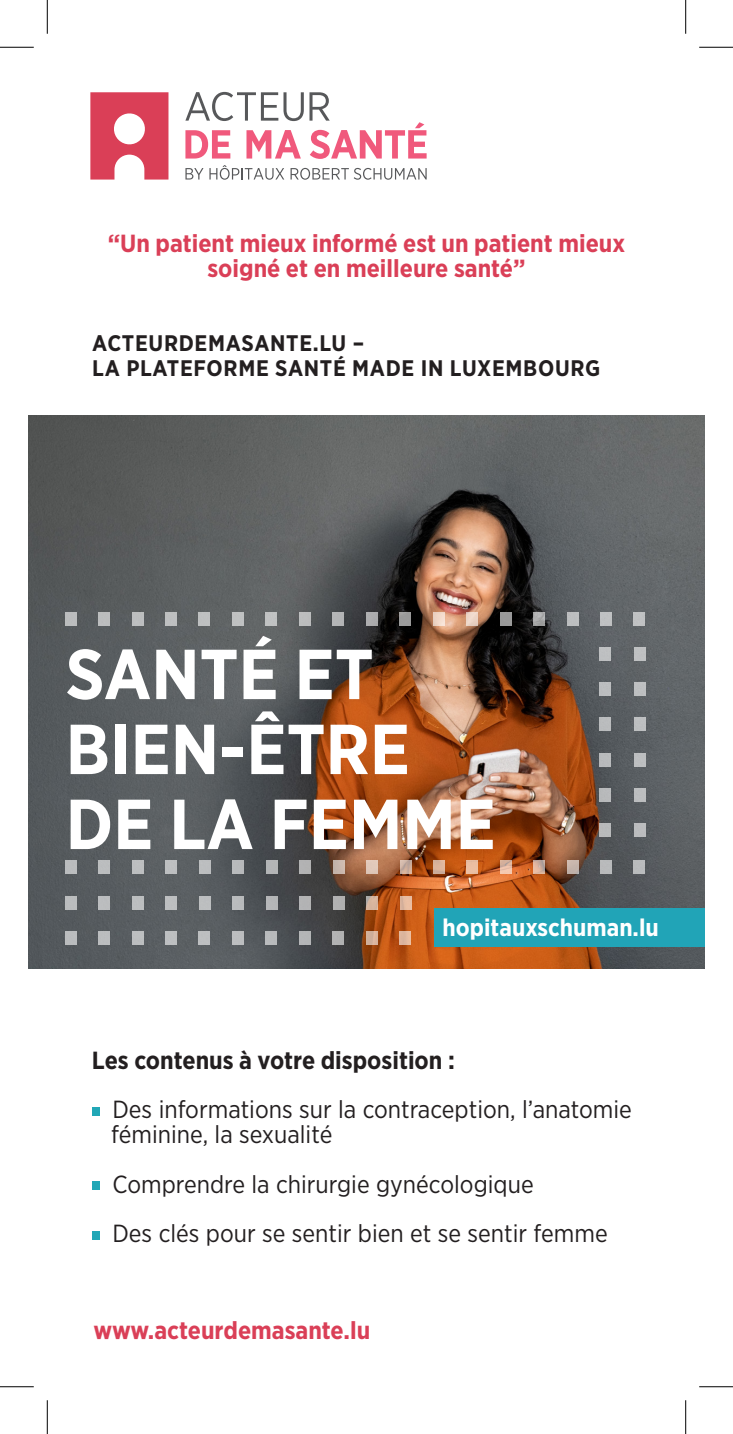
<style>
.page{position:relative;width:733px;height:1434px;background:#fff}
.page>*{position:absolute;margin:0;border:0;box-sizing:border-box;transform-origin:0 0}
._01_Headline_1{font:700 70.65px "Gotham Narrow";color:#fff}
._03_body_bullets{font:24.75px "Gotham Narrow";color:#231f20}
._04_website_acteurdemasante{font:700 24.75px "Gotham Narrow";color:#da3f57}
._03_body_bullets-2{font:700 24.75px "Gotham Narrow";color:#231f20}
._04_website_acteurdemasante-2{font:700 24.3px "Gotham Narrow";color:#fff}
._00_Slogan{font:700 22.5px "Gotham Narrow";letter-spacing:.03em;color:#231f20}
</style>
<div class="page">
<div style="left:92px;top:1107px;width:7px;height:9px;background:#21a7b6"></div>
<div style="left:92px;top:1182px;width:7px;height:8px;background:#21a7b6"></div>
<div style="left:92px;top:1231px;width:7px;height:9px;background:#21a7b6"></div>
<svg style="left:90px;top:92px;width:78px;height:88px"></svg>
<svg style="left:185px;top:168px;width:18px;height:12px"></svg>
<svg style="left:209px;top:165px;width:75px;height:15px"></svg>
<svg style="left:290px;top:168px;width:136px;height:12px"></svg>
<svg style="left:185px;top:92px;width:241px;height:67px"></svg>
<img style="left:28px;top:415px;width:676px;height:553px">
<div style="left:232px;top:931px;width:12px;height:13px;background:#bcbebf"></div>
<div style="left:332px;top:931px;width:12px;height:13px;background:#b2b2b2"></div>
<div style="left:98px;top:931px;width:12px;height:13px;background:#bbbdbf"></div>
<div style="left:265px;top:931px;width:12px;height:13px;background:#b9babc"></div>
<div style="left:198px;top:931px;width:12px;height:13px;background:#bdbfc0"></div>
<div style="left:65px;top:931px;width:11px;height:13px;background:#babcbe"></div>
<div style="left:132px;top:931px;width:11px;height:13px;background:#bcbec0"></div>
<div style="left:299px;top:931px;width:11px;height:13px;background:#b4b5b7"></div>
<div style="left:399px;top:931px;width:12px;height:13px;background:#deb69e"></div>
<svg style="left:366px;top:931px;width:11px;height:13px"></svg>
<div style="left:434px;top:908px;width:270px;height:39px;background:#21a4b7"></div>
<div style="left:165px;top:931px;width:12px;height:13px;background:#bdbfc0"></div>
<div style="left:499px;top:613px;width:12px;height:13px;background:#999"></div>
<svg style="left:499px;top:860px;width:12px;height:13px"></svg>
<svg style="left:533px;top:613px;width:11px;height:13px"></svg>
<svg style="left:533px;top:860px;width:11px;height:13px"></svg>
<div style="left:566px;top:613px;width:12px;height:13px;background:#bcbec0"></div>
<div style="left:566px;top:860px;width:12px;height:13px;background:#c6b4ab"></div>
<div style="left:600px;top:613px;width:11px;height:13px;background:#bfc1c3"></div>
<div style="left:600px;top:860px;width:11px;height:13px;background:#b9babb"></div>
<div style="left:633px;top:613px;width:12px;height:13px;background:#bfc1c3"></div>
<div style="left:633px;top:860px;width:12px;height:13px;background:#b9bbbd"></div>
<div style="left:466px;top:612px;width:11px;height:13px;background:#edd7c9"></div>
<div style="left:466px;top:860px;width:11px;height:13px;background:#ebbfa1"></div>
<div style="left:165px;top:612px;width:12px;height:13px;background:#bebfc0"></div>
<div style="left:232px;top:612px;width:12px;height:13px;background:#bfc1c1"></div>
<div style="left:299px;top:612px;width:11px;height:13px;background:#bcbdbe"></div>
<div style="left:65px;top:612px;width:11px;height:13px;background:#bbbdbd"></div>
<div style="left:98px;top:612px;width:12px;height:13px;background:#bbbdbe"></div>
<div style="left:265px;top:612px;width:12px;height:13px;background:#c1c2c3"></div>
<div style="left:366px;top:612px;width:11px;height:13px;background:#adadae"></div>
<div style="left:399px;top:612px;width:12px;height:13px;background:#999"></div>
<svg style="left:432px;top:612px;width:12px;height:13px"></svg>
<div style="left:132px;top:612px;width:11px;height:13px;background:#bdbebf"></div>
<div style="left:198px;top:612px;width:12px;height:13px;background:#bfc0c1"></div>
<div style="left:332px;top:612px;width:12px;height:13px;background:#b3b5b6"></div>
<div style="left:165px;top:860px;width:12px;height:13px;background:#bdbfc1"></div>
<div style="left:232px;top:860px;width:12px;height:13px;background:#b7b9bb"></div>
<div style="left:299px;top:860px;width:12px;height:13px;background:#b2b2b3"></div>
<div style="left:65px;top:860px;width:12px;height:13px;background:#bbbdbe"></div>
<div style="left:98px;top:860px;width:12px;height:13px;background:#bbbdbf"></div>
<div style="left:266px;top:860px;width:11px;height:13px;background:#b3b5b7"></div>
<div style="left:366px;top:860px;width:12px;height:13px;background:#e1c8b9"></div>
<svg style="left:399px;top:860px;width:12px;height:13px"></svg>
<svg style="left:433px;top:860px;width:11px;height:13px"></svg>
<div style="left:132px;top:860px;width:12px;height:13px;background:#bdbfc0"></div>
<div style="left:199px;top:860px;width:11px;height:13px;background:#bcbebf"></div>
<div style="left:332px;top:860px;width:12px;height:13px;background:#c7b5ac"></div>
<div style="left:165px;top:896px;width:12px;height:13px;background:#bdbfc0"></div>
<div style="left:232px;top:896px;width:12px;height:13px;background:#b9bbbd"></div>
<div style="left:299px;top:896px;width:12px;height:13px;background:#b3b3b4"></div>
<div style="left:65px;top:896px;width:12px;height:13px;background:#babcbe"></div>
<div style="left:98px;top:896px;width:12px;height:13px;background:#bbbdbf"></div>
<div style="left:266px;top:896px;width:11px;height:13px;background:#b5b6b8"></div>
<svg style="left:366px;top:896px;width:12px;height:13px"></svg>
<svg style="left:399px;top:896px;width:12px;height:13px"></svg>
<div style="left:132px;top:896px;width:12px;height:13px;background:#bcbebf"></div>
<div style="left:199px;top:896px;width:11px;height:13px;background:#bcbebf"></div>
<div style="left:332px;top:896px;width:12px;height:13px;background:#b1b1b1"></div>
<img style="left:54px;top:636px;width:605px;height:207px">
<div style="left:633px;top:682px;width:12px;height:13px;background:#bec0c1"></div>
<div style="left:633px;top:824px;width:12px;height:13px;background:#bbbdbe"></div>
<div style="left:633px;top:753px;width:12px;height:13px;background:#bdbfc0"></div>
<div style="left:633px;top:718px;width:12px;height:13px;background:#bdbfc1"></div>
<div style="left:633px;top:647px;width:12px;height:13px;background:#bfc1c2"></div>
<div style="left:633px;top:788px;width:12px;height:14px;background:#bbbdbf"></div>
<div style="left:599px;top:682px;width:12px;height:13px;background:#bcbebf"></div>
<div style="left:599px;top:824px;width:12px;height:13px;background:#b8b9bb"></div>
<div style="left:599px;top:753px;width:12px;height:13px;background:#b9babc"></div>
<div style="left:599px;top:718px;width:12px;height:13px;background:#babcbd"></div>
<div style="left:599px;top:647px;width:12px;height:13px;background:#bec0c1"></div>
<div style="left:599px;top:788px;width:12px;height:14px;background:#b8b9bb"></div>
<hr style="left:0;top:47px;width:34px;height:1px;background:#000">
<hr style="left:699px;top:47px;width:33px;height:1px;background:#000">
<hr style="left:0;top:1386px;width:34px;height:1px;background:#000">
<hr style="left:699px;top:1386px;width:33px;height:1px;background:#000">
<hr style="left:47px;top:0;width:1px;height:34px;background:#000">
<hr style="left:47px;top:1400px;width:1px;height:34px;background:#000">
<hr style="left:685px;top:0;width:1px;height:34px;background:#000">
<hr style="left:685px;top:1400px;width:1px;height:34px;background:#000">
<p class="_04_website_acteurdemasante" style="left:108px;top:227px;width:518px">“Un patient mieux informé est un patient mieux</p>
<p class="_04_website_acteurdemasante" style="left:207px;top:252px;width:319px">soigné et en meilleure santé”</p>
<p class="_00_Slogan" style="left:92px;top:329px;width:273px">ACTEURDEMASANTE.LU –</p>
<p class="_00_Slogan" style="left:92px;top:353px;width:509px">LA PLATEFORME SANTÉ MADE IN LUXEMBOURG</p>
<p class="_01_Headline_1" style="left:66px;top:629px;width:309px">SANTÉ ET</p>
<p class="_01_Headline_1" style="left:66px;top:704px;width:346px">BIEN-ÊTRE</p>
<p class="_01_Headline_1" style="left:66px;top:779px;width:431px">DE LA FEMME</p>
<p class="_04_website_acteurdemasante-2" style="left:442px;top:912px;width:218px">hopitauxschuman.lu</p>
<p class="_03_body_bullets-2" style="left:92px;top:1044px;width:364px">Les contenus à votre disposition :</p>
<p class="_03_body_bullets" style="left:112px;top:1094px;width:521px">Des informations sur la contraception, l’anatomie</p>
<p class="_03_body_bullets" style="left:111px;top:1119px;width:222px">féminine, la sexualité</p>
<p class="_03_body_bullets" style="left:112px;top:1168px;width:422px">Comprendre la chirurgie gynécologique</p>
<p class="_03_body_bullets" style="left:112px;top:1218px;width:496px">Des clés pour se sentir bien et se sentir femme</p>
<p class="_04_website_acteurdemasante" style="left:93px;top:1314px;width:278px">www.acteurdemasante.lu</p>
</div>
